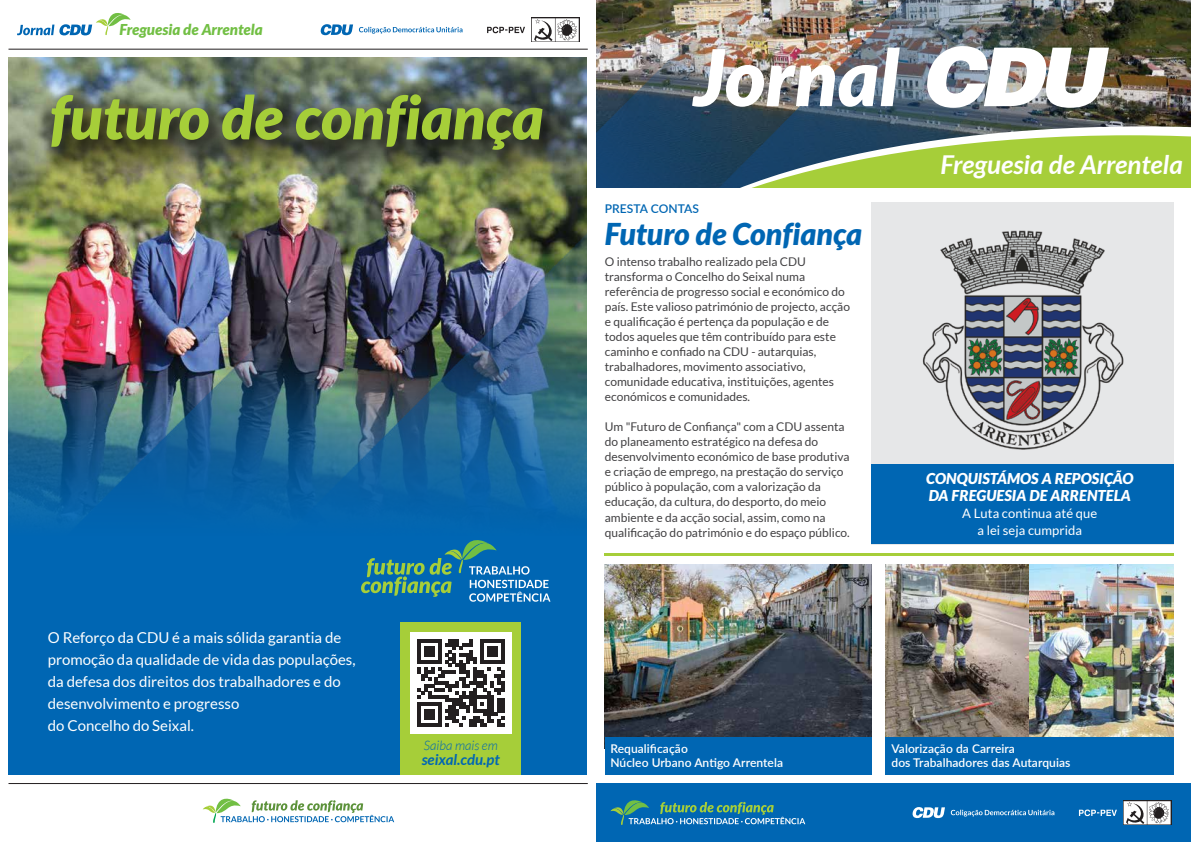
<style>
.page{position:relative;width:1191px;height:842px;background:#fff}
.page>*{position:absolute;margin:0;border:0;box-sizing:border-box;transform-origin:0 0}
.t1{font:italic 900 59.9px "Lato";color:#a6ce39}
.t2{font:italic 900 30.1px "Lato";color:#0066b3}
.t3{font:italic 700 26px "Lato";color:#fff}
.t4{font:15px/22px "Lato";color:#fff}
.t5{font:italic 900 15px/17px "Lato";letter-spacing:.005em;color:#fff}
.t6{font:italic 900 15px "Lato";color:#72bf44}
.t7{font:italic 700 15px "Lato";color:#0066b3}
.t8{font:13px/17px "Lato";letter-spacing:.005em;color:#fff;text-align:center}
.t9{font:italic 300 13px "Lato";color:#0066b3}
.t10{font:12px/15px "Lato";color:#414042}
.t11{font:600 12px/14.1px "Lato";letter-spacing:.005em;color:#fff}
.t12{font:600 12px "Lato";letter-spacing:.005em;color:#0066b3}
</style>
<div class="page">
<div style="left:596px;top:783px;width:595px;height:59px;background:#0066b3"></div>
<svg style="left:610px;top:800px;width:195px;height:25px"></svg>
<svg style="left:912px;top:807px;width:142px;height:11px"></svg>
<svg style="left:1123px;top:801px;width:48px;height:24px"></svg>
<svg style="left:1123px;top:801px;width:47px;height:23px"></svg>
<svg style="left:1079px;top:809px;width:38px;height:7px"></svg>
<svg style="left:359px;top:27px;width:103px;height:7px"></svg>
<svg style="left:321px;top:24px;width:32px;height:11px"></svg>
<svg style="left:531px;top:18px;width:48px;height:24px"></svg>
<svg style="left:532px;top:18px;width:46px;height:24px"></svg>
<svg style="left:487px;top:27px;width:38px;height:6px"></svg>
<hr style="left:9px;top:49px;width:579px;height:1px;background:#231f20">
<hr style="left:9px;top:783px;width:579px;height:1px;background:#231f20">
<svg style="left:17px;top:13px;width:114px;height:22px"></svg>
<svg style="left:203px;top:798px;width:191px;height:25px"></svg>
<hr style="left:605px;top:553px;width:568px;height:3px;background:#a6ce39">
<img style="left:605px;top:564px;width:266px;height:174px">
<img style="left:885px;top:564px;width:144px;height:174px">
<img style="left:1030px;top:564px;width:143px;height:174px">
<div style="left:871px;top:202px;width:302px;height:342px;background:#e6e7e8"></div>
<img style="left:913px;top:230px;width:219px;height:235px">
<div style="left:605px;top:738px;width:266px;height:37px;background:#0066b3"></div>
<div style="left:885px;top:738px;width:288px;height:37px;background:#0066b3"></div>
<div style="left:871px;top:465px;width:302px;height:79px;background:#0066b3"></div>
<img style="left:9px;top:58px;width:578px;height:479px">
<img style="left:9px;top:353px;width:578px;height:183px">
<div style="left:9px;top:537px;width:578px;height:238px;background:#0066b3"></div>
<img style="left:31px;top:73px;width:551px;height:116px">
<img style="left:42px;top:80px;width:524px;height:97px">
<div style="left:401px;top:622px;width:120px;height:153px;background:#a6ce39"></div>
<div style="left:410px;top:632px;width:101px;height:101px;background:#fff"></div>
<svg style="left:417px;top:639px;width:87px;height:87px"></svg>
<svg style="left:361px;top:533px;width:189px;height:69px"></svg>
<img style="left:596px;top:0;width:595px;height:188px">
<svg style="left:602px;top:126px;width:589px;height:62px;background:#70935c"></svg>
<img style="left:927px;top:46px;width:182px;height:62px">
<img style="left:692px;top:48px;width:207px;height:59px">
<p class="t6" style="left:120px;top:21px;width:145px">Freguesia de Arrentela</p>
<h1 class="t1" style="left:50px;top:82px;width:495px">futuro de confiança</h1>
<p class="t4" style="left:48px;top:627px;width:309px">O Reforço da CDU é a mais sólida garantia de promoção da qualidade de vida das populações, da defesa dos direitos dos trabalhadores e do desenvolvimento e progresso<br>do Concelho do Seixal.</p>
<p class="t9" style="left:424px;top:738px;width:75px">Saiba mais em</p>
<p class="t7" style="left:422px;top:751px;width:80px">seixal.cdu.pt</p>
<p class="t12" style="left:605px;top:200px;width:96px">PRESTA CONTAS</p>
<h2 class="t2" style="left:605px;top:216px;width:259px">Futuro de Confiança</h2>
<p class="t10" style="left:605px;top:254px;width:247px">O intenso trabalho realizado pela CDU transforma o Concelho do Seixal numa referência de progresso social e económico do país. Este valioso património de projecto, acção e qualificação é pertença da população e de todos aqueles que têm contribuído para este caminho e confiado na CDU - autarquias, trabalhadores, movimento associativo, comunidade educativa, instituições, agentes económicos e comunidades.</p>
<p class="t10" style="left:605px;top:419px;width:246px">Um "Futuro de Confiança" com a CDU assenta do planeamento estratégico na defesa do desenvolvimento económico de base produtiva e criação de emprego, na prestação do serviço público à população, com a valorização da educação, da cultura, do desporto, do meio ambiente e da acção social, assim, como na qualificação do património e do espaço público.</p>
<h3 class="t3" style="left:940px;top:150px;width:244px">Freguesia de Arrentela</h3>
<p class="t5" style="left:926px;top:470px;width:209px">CONQUISTÁMOS A REPOSIÇÃO<br>DA FREGUESIA DE ARRENTELA</p>
<p class="t8" style="left:962px;top:505px;width:136px">A Luta continua até que a lei seja cumprida</p>
<p class="t11" style="left:610px;top:741px;width:174px">Requalificação<br>Núcleo Urbano Antigo Arrentela</p>
<p class="t11" style="left:891px;top:741px;width:180px">Valorização da Carreira<br>dos Trabalhadores das Autarquias</p>
</div>
